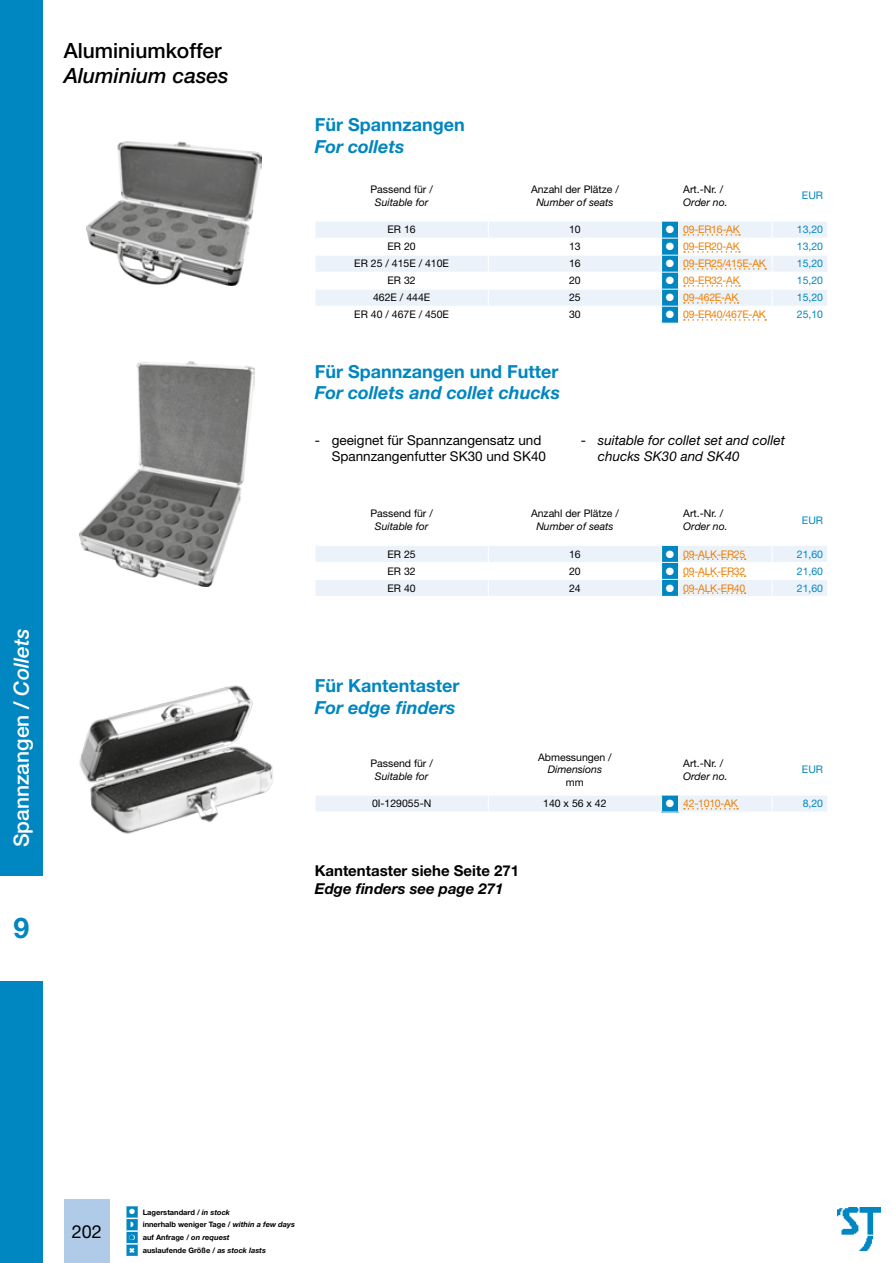
<style>
.page{position:relative;width:893px;height:1263px;background:#fff}
.page>*{position:absolute;margin:0;border:0;box-sizing:border-box;transform-origin:0 0}
.t1{font:700 28.5px "Helvetica Neue LT Std";color:#0086c0}
.t2{font:500 21px "Helvetica Neue LT Std";color:#fff}
.t3{font:500 21px "Helvetica Neue LT Std";color:#000}
.t4{font:italic 500 21px "Helvetica Neue LT Std";color:#000}
.t5{font:700 18px "Helvetica Neue LT Std";color:#0086c0}
.t6{font:italic 700 18px "Helvetica Neue LT Std";color:#0086c0}
.t7{font:18px "Helvetica Neue LT Std";color:#000}
.t8{font:700 15px "Helvetica Neue LT Std";color:#000}
.t9{font:italic 700 15px "Helvetica Neue LT Std";color:#000}
.t10{font:13.5px/16.2px "Helvetica Neue LT Std";color:#000}
.t11{font:italic 13.5px/16.2px "Helvetica Neue LT Std";color:#000}
.t12{font:10.5px "Helvetica Neue LT Std";color:#000}
.t13{font:10.5px "Helvetica Neue LT Std";letter-spacing:-.025em;color:#ef7d00}
.t14{font:italic 10.5px/12.6px "Helvetica Neue LT Std";color:#000}
.t15{font:10.5px "Helvetica Neue LT Std";color:#0086c0}
.t16{font:700 7.5px "Helvetica Neue LT Std";color:#000}
.s1{font-style:italic}
.s2{font-style:normal}
.s3{color:#fff}
</style>
<div class="page">
<div style="left:0;top:0;width:43px;height:1263px;background:#0086c0"></div>
<img style="left:838px;top:1208px;width:42px;height:42px">
<div style="left:64px;top:1199px;width:46px;height:64px;background:#b0cbe7"></div>
<div style="left:0;top:876px;width:51px;height:104px;background:#fff"></div>
<img style="left:87px;top:142px;width:174px;height:143px">
<img style="left:80px;top:362px;width:174px;height:224px">
<img style="left:79px;top:685px;width:194px;height:149px">
<svg style="left:316px;top:221px;width:511px;height:103px"></svg>
<svg style="left:316px;top:545px;width:511px;height:52px"></svg>
<svg style="left:316px;top:795px;width:511px;height:18px"></svg>
<svg style="left:125px;top:1205px;width:14px;height:52px"></svg>
<h2 class="t3" style="left:64px;top:38px;width:159px">Aluminiumkoffer</h2>
<h2 class="t4" style="left:64px;top:63px;width:166px">Aluminium cases</h2>
<h2 class="t2" style="left:9px;top:847px;width:220px;rotate:-90deg">Spannzangen / <span class="s1">Collets</span></h2>
<h1 class="t1" style="left:13px;top:910px;width:17px">9</h1>
<h3 class="t5" style="left:315px;top:114px;width:152px">Für Spannzangen</h3>
<h3 class="t6" style="left:315px;top:135px;width:91px">For collets</h3>
<p class="t12" style="left:370px;top:183px;width:64px">Passend für /</p>
<p class="t14" style="left:375px;top:195px;width:55px">Suitable for</p>
<p class="t12" style="left:531px;top:183px;width:89px">Anzahl der Plätze /</p>
<p class="t14" style="left:536px;top:195px;width:79px">Number of seats</p>
<p class="t14" style="left:683px;top:183px;width:46px"><span class="s2">Art.-Nr.</span> /<br>Order no.</p>
<p class="t15" style="left:802px;top:189px;width:23px">EUR</p>
<p class="t12" style="left:388px;top:223px;width:30px">ER 16</p>
<p class="t12" style="left:569px;top:223px;width:13px">10</p>
<p class="t13" style="left:666px;top:223px;width:75px"><span class="s3">●</span> 09-ER16-AK</p>
<p class="t15" style="left:797px;top:223px;width:28px">13,20</p>
<p class="t12" style="left:388px;top:240px;width:30px">ER 20</p>
<p class="t12" style="left:569px;top:240px;width:13px">13</p>
<p class="t13" style="left:666px;top:240px;width:75px"><span class="s3">●</span> 09-ER20-AK</p>
<p class="t15" style="left:797px;top:240px;width:28px">13,20</p>
<p class="t12" style="left:354px;top:257px;width:96px">ER 25 / 415E / 410E</p>
<p class="t12" style="left:569px;top:257px;width:13px">16</p>
<p class="t13" style="left:666px;top:257px;width:101px"><span class="s3">●</span> 09-ER25/415E-AK</p>
<p class="t15" style="left:797px;top:257px;width:28px">15,20</p>
<p class="t12" style="left:388px;top:274px;width:30px">ER 32</p>
<p class="t12" style="left:569px;top:274px;width:13px">20</p>
<p class="t13" style="left:666px;top:274px;width:75px"><span class="s3">●</span> 09-ER32-AK</p>
<p class="t15" style="left:797px;top:274px;width:28px">15,20</p>
<p class="t12" style="left:373px;top:291px;width:59px">462E / 444E</p>
<p class="t12" style="left:569px;top:291px;width:13px">25</p>
<p class="t13" style="left:666px;top:291px;width:74px"><span class="s3">●</span> 09-462E-AK</p>
<p class="t15" style="left:797px;top:291px;width:28px">15,20</p>
<p class="t12" style="left:354px;top:308px;width:96px">ER 40 / 467E / 450E</p>
<p class="t12" style="left:569px;top:308px;width:13px">30</p>
<p class="t13" style="left:666px;top:308px;width:101px"><span class="s3">●</span> 09-ER40/467E-AK</p>
<p class="t15" style="left:797px;top:308px;width:28px">25,10</p>
<h3 class="t5" style="left:315px;top:360px;width:245px">Für Spannzangen und Futter</h3>
<h3 class="t6" style="left:315px;top:382px;width:247px">For collets and collet chucks</h3>
<p class="t10" style="left:332px;top:432px;width:216px;text-indent:-17px">- geeignet für Spannzangensatz und<br>Spannzangenfutter SK30 und SK40</p>
<p class="t11" style="left:598px;top:432px;width:189px;text-indent:-17px"><span class="s2">-</span> suitable for collet set and collet chucks SK30 and SK40</p>
<p class="t12" style="left:370px;top:507px;width:64px">Passend für /</p>
<p class="t14" style="left:375px;top:520px;width:55px">Suitable for</p>
<p class="t12" style="left:531px;top:507px;width:89px">Anzahl der Plätze /</p>
<p class="t14" style="left:536px;top:520px;width:79px">Number of seats</p>
<p class="t14" style="left:683px;top:507px;width:46px"><span class="s2">Art.-Nr.</span> /<br>Order no.</p>
<p class="t15" style="left:802px;top:514px;width:23px">EUR</p>
<p class="t12" style="left:388px;top:548px;width:30px">ER 25</p>
<p class="t12" style="left:569px;top:548px;width:13px">16</p>
<p class="t13" style="left:666px;top:548px;width:81px"><span class="s3">●</span> 09-ALK-ER25</p>
<p class="t15" style="left:797px;top:548px;width:28px">21,60</p>
<p class="t12" style="left:388px;top:565px;width:30px">ER 32</p>
<p class="t12" style="left:569px;top:565px;width:13px">20</p>
<p class="t13" style="left:666px;top:565px;width:81px"><span class="s3">●</span> 09-ALK-ER32</p>
<p class="t15" style="left:797px;top:565px;width:28px">21,60</p>
<p class="t12" style="left:388px;top:582px;width:30px">ER 40</p>
<p class="t12" style="left:569px;top:582px;width:13px">24</p>
<p class="t13" style="left:666px;top:582px;width:81px"><span class="s3">●</span> 09-ALK-ER40</p>
<p class="t15" style="left:797px;top:582px;width:28px">21,60</p>
<h3 class="t5" style="left:315px;top:674px;width:146px">Für Kantentaster</h3>
<h3 class="t6" style="left:315px;top:696px;width:142px">For edge finders</h3>
<p class="t12" style="left:370px;top:757px;width:64px">Passend für /</p>
<p class="t14" style="left:375px;top:769px;width:55px">Suitable for</p>
<p class="t12" style="left:538px;top:751px;width:75px">Abmessungen /</p>
<p class="t14" style="left:548px;top:763px;width:56px">Dimensions</p>
<p class="t12" style="left:566px;top:776px;width:19px">mm</p>
<p class="t14" style="left:683px;top:757px;width:46px"><span class="s2">Art.-Nr.</span> /<br>Order no.</p>
<p class="t15" style="left:802px;top:763px;width:23px">EUR</p>
<p class="t12" style="left:372px;top:797px;width:61px">0I-129055-N</p>
<p class="t12" style="left:543px;top:797px;width:65px">140 x 56 x 42</p>
<p class="t13" style="left:666px;top:797px;width:73px"><span class="s3">●</span> 42-1010-AK</p>
<p class="t15" style="left:803px;top:797px;width:22px">8,20</p>
<h3 class="t8" style="left:315px;top:861px;width:206px">Kantentaster siehe Seite 271</h3>
<h3 class="t9" style="left:315px;top:879px;width:190px">Edge finders see page 271</h3>
<h3 class="t7" style="left:72px;top:1220px;width:32px">202</h3>
<p class="t16" style="left:129px;top:1207px;width:102px"><span class="s3">●</span> Lagerstandard / <span class="s1">in stock</span></p>
<p class="t16" style="left:143px;top:1220px;width:154px">innerhalb weniger Tage / <span class="s1">within a few days</span></p>
<p class="t16" style="left:143px;top:1233px;width:88px">auf Anfrage / <span class="s1">on request</span></p>
<p class="t16" style="left:129px;top:1245px;width:138px"><span class="s3">✖</span> auslaufende Größe / <span class="s1">as stock lasts</span></p>
</div>
